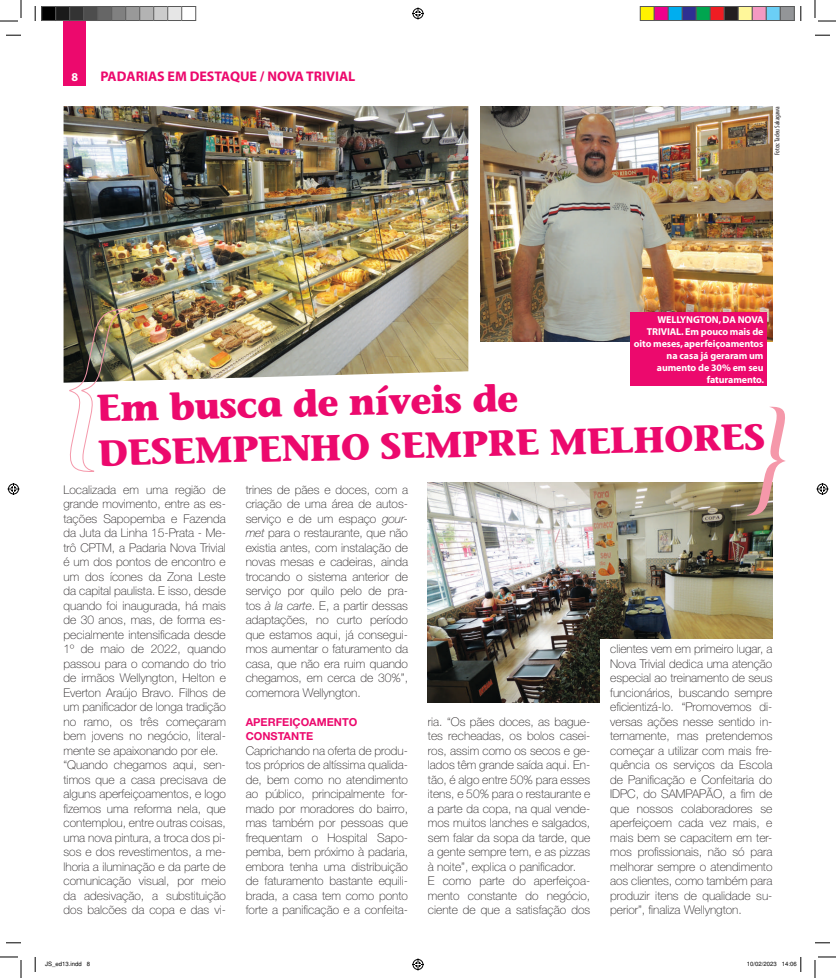
<style>
.page{position:relative;width:836px;height:978px;background:#fff}
.page>*{position:absolute;margin:0;border:0;box-sizing:border-box;transform-origin:0 0}
.t1{font:700 37.3px "Stone Informal";color:#ec096d}
.t2{font:700 36.3px "Stone Informal";color:#ec096d}
.t3{font:700 14px "Myriad";color:#ec096d}
.t4{font:100 12px/14.5px "Helvetica Neue";color:#231f20;text-align:justify}
.t5{font:700 12px "Myriad";color:#fff}
.t6{font:700 11px/14.5px "Helvetica Neue";color:#ec096d}
.t7{font:700 10px/12px "Myriad";letter-spacing:-.01em;color:#fff;text-align:right}
.t8{font:condensed 7px "Myriad";color:#231f20}
.t9{font:6px "Helvetica";color:#000}
.s1{font-style:italic}
</style>
<div class="page">
<img style="left:428px;top:482px;width:344px;height:220px">
<div style="left:600px;top:639px;width:182px;height:82px;background:#fff"></div>
<div style="left:64px;top:21px;width:22px;height:65px;background:#ec096d"></div>
<img style="left:64px;top:106px;width:404px;height:276px">
<img style="left:480px;top:106px;width:292px;height:235px">
<div style="left:630px;top:312px;width:137px;height:73px;background:#ec096d"></div>
<img style="left:67px;top:308px;width:61px;height:164px">
<svg style="left:747px;top:406px;width:39px;height:109px"></svg>
<svg style="left:6px;top:35px;width:15px;height:1px"></svg>
<svg style="left:815px;top:35px;width:15px;height:1px"></svg>
<svg style="left:6px;top:942px;width:15px;height:1px"></svg>
<svg style="left:815px;top:942px;width:15px;height:1px"></svg>
<svg style="left:35px;top:6px;width:1px;height:15px"></svg>
<svg style="left:35px;top:957px;width:1px;height:14px"></svg>
<svg style="left:800px;top:6px;width:1px;height:15px"></svg>
<svg style="left:0;top:0;width:22px;height:22px"></svg>
<svg style="left:0;top:956px;width:22px;height:21px"></svg>
<svg style="left:814px;top:0;width:22px;height:22px"></svg>
<svg style="left:814px;top:956px;width:22px;height:21px"></svg>
<svg style="left:412px;top:8px;width:12px;height:12px"></svg>
<svg style="left:412px;top:958px;width:12px;height:12px"></svg>
<svg style="left:8px;top:483px;width:12px;height:12px"></svg>
<svg style="left:816px;top:483px;width:12px;height:12px"></svg>
<div style="left:42px;top:6px;width:14px;height:14px;background:#000"></div>
<div style="left:41px;top:6px;width:15px;height:15px;border:1px solid #595959"></div>
<div style="left:56px;top:6px;width:14px;height:14px;background:#1a1a1a"></div>
<div style="left:55px;top:6px;width:15px;height:15px;border:1px solid #595959"></div>
<div style="left:70px;top:6px;width:14px;height:14px;background:#333"></div>
<div style="left:69px;top:6px;width:15px;height:15px;border:1px solid #595959"></div>
<div style="left:84px;top:6px;width:14px;height:14px;background:#4d4d4d"></div>
<div style="left:83px;top:6px;width:15px;height:15px;border:1px solid #595959"></div>
<div style="left:98px;top:6px;width:14px;height:14px;background:#666"></div>
<div style="left:97px;top:6px;width:15px;height:15px;border:1px solid #595959"></div>
<div style="left:112px;top:6px;width:14px;height:14px;background:#808080"></div>
<div style="left:111px;top:6px;width:15px;height:15px;border:1px solid #595959"></div>
<div style="left:126px;top:6px;width:14px;height:14px;background:#999"></div>
<div style="left:125px;top:6px;width:15px;height:15px;border:1px solid #595959"></div>
<div style="left:140px;top:6px;width:14px;height:14px;background:#b3b3b3"></div>
<div style="left:139px;top:6px;width:15px;height:15px;border:1px solid #595959"></div>
<div style="left:154px;top:6px;width:14px;height:14px;background:#ccc"></div>
<div style="left:153px;top:6px;width:15px;height:15px;border:1px solid #595959"></div>
<div style="left:168px;top:6px;width:14px;height:14px;background:#e6e6e6"></div>
<div style="left:167px;top:6px;width:15px;height:15px;border:1px solid #595959"></div>
<div style="left:181px;top:6px;width:15px;height:15px;border:1px solid #595959"></div>
<div style="left:640px;top:6px;width:14px;height:14px;background:#fff101"></div>
<div style="left:640px;top:6px;width:15px;height:15px;border:1px solid #595959"></div>
<div style="left:654px;top:6px;width:14px;height:14px;background:#ed028c"></div>
<div style="left:654px;top:6px;width:15px;height:15px;border:1px solid #595959"></div>
<div style="left:668px;top:6px;width:14px;height:14px;background:#00aeef"></div>
<div style="left:668px;top:6px;width:15px;height:15px;border:1px solid #595959"></div>
<div style="left:682px;top:6px;width:14px;height:14px;background:#2e3092"></div>
<div style="left:682px;top:6px;width:15px;height:15px;border:1px solid #595959"></div>
<div style="left:696px;top:6px;width:14px;height:14px;background:#00a54f"></div>
<div style="left:696px;top:6px;width:15px;height:15px;border:1px solid #595959"></div>
<div style="left:710px;top:6px;width:14px;height:14px;background:#ee1d23"></div>
<div style="left:710px;top:6px;width:15px;height:15px;border:1px solid #595959"></div>
<div style="left:724px;top:6px;width:14px;height:14px;background:#231f20"></div>
<div style="left:724px;top:6px;width:15px;height:15px;border:1px solid #595959"></div>
<div style="left:738px;top:6px;width:14px;height:14px;background:#fff79a"></div>
<div style="left:738px;top:6px;width:15px;height:15px;border:1px solid #595959"></div>
<div style="left:752px;top:6px;width:14px;height:14px;background:#f499c2"></div>
<div style="left:752px;top:6px;width:15px;height:15px;border:1px solid #595959"></div>
<div style="left:766px;top:6px;width:14px;height:14px;background:#6bcff6"></div>
<div style="left:766px;top:6px;width:15px;height:15px;border:1px solid #595959"></div>
<div style="left:780px;top:6px;width:14px;height:14px;background:#939598"></div>
<div style="left:780px;top:6px;width:15px;height:15px;border:1px solid #595959"></div>
<svg style="left:800px;top:957px;width:1px;height:14px"></svg>
<p class="t5" style="left:72px;top:70px;width:8px">8</p>
<p class="t3" style="left:100px;top:69px;width:256px">PADARIAS EM DESTAQUE / NOVA TRIVIAL</p>
<p class="t8" style="left:773px;top:155px;width:50px;rotate:-90deg">Fotos: Tadeu Sakagawa</p>
<p class="t7" style="left:634px;top:313px;width:132px">WELLYNGTON, DA NOVA<br>TRIVIAL. Em pouco mais de oito meses, aperfeiçoamentos na casa já geraram um aumento de 30% em seu faturamento.</p>
<h1 class="t1" style="left:96px;top:383px;width:423px;rotate:-1deg">Em busca de níveis de</h1>
<h2 class="t2" style="left:97px;top:427px;width:669px;rotate:-1deg">de sempenho sempre melhores</h2>
<p class="t4" style="left:64px;top:482px;width:164px;text-align:left">Localizada em uma região de grande movimento, entre as es&shy;tações Sapopemba e Fazenda da Juta da Linha 15-Prata - Me&shy;trô CPTM, a Padaria Nova Trivial é um dos pontos de encontro e um dos ícones da Zona Leste da capital paulista. E isso, desde quando foi inaugurada, há mais de 30 anos, mas, de forma es&shy;pecialmente intensificada desde<br>1º de maio de 2022, quando passou para o comando do trio de irmãos Wellyngton, Helton e<br>Everton Araújo Bravo. Filhos de um panificador de longa tradição no ramo, os três começaram bem jovens no negócio, literal&shy;mente se apaixonando por ele. “Quando chegamos aqui, sen&shy;timos que a casa precisava de alguns aperfeiçoamentos, e logo fizemos uma reforma nela, que contemplou, entre outras coisas, uma nova pintura, a troca dos pi&shy;sos e dos revestimentos, a me&shy;lhoria a iluminação e da parte de comunicação visual, por meio da adesivação, a substituição dos balcões da copa e das vi-</p>
<p class="t4" style="left:246px;top:482px;width:164px">trines de pães e doces, com a criação de uma área de autos&shy;serviço e de um espaço <span class="s1">gour&shy;met</span> para o restaurante, que não existia antes, com instalação de novas mesas e cadeiras, ainda trocando o sistema anterior de serviço por quilo pelo de pra&shy;tos <span class="s1">à la carte</span>. E, a partir dessas adaptações, no curto período que estamos aqui, já consegui&shy;mos aumentar o faturamento da casa, que não era ruim quando chegamos, em cerca de 30%”, comemora Wellyngton.</p>
<p class="t6" style="left:246px;top:714px;width:113px">APERFEIÇOAMENTO<br>CONSTANTE</p>
<p class="t4" style="left:246px;top:743px;width:164px">Caprichando na oferta de produ&shy;tos próprios de altíssima qualida&shy;de, bem como no atendimento ao público, principalmente for&shy;mado por moradores do bairro, mas também por pessoas que frequentam o Hospital Sapo&shy;pemba, bem próximo à padaria, embora tenha uma distribuição de faturamento bastante equili&shy;brada, a casa tem como ponto forte a panificação e a confeita-</p>
<p class="t4" style="left:428px;top:714px;width:164px;text-align:left">ria. “Os pães doces, as bague&shy;tes recheadas, os bolos casei&shy;ros, assim como os secos e ge&shy;lados têm grande saída aqui. En&shy;tão, é algo entre 50% para esses itens, e 50% para o restaurante e a parte da copa, na qual vende&shy;mos muitos lanches e salgados, sem falar da sopa da tarde, que a gente sempre tem, e as pizzas à noite”, explica o panificador.<br>E como parte do aperfeiçoa&shy;mento constante do negócio, ciente de que a satisfação dos</p>
<p class="t4" style="left:610px;top:641px;width:164px">clientes vem em primeiro lugar, a Nova Trivial dedica uma atenção especial ao treinamento de seus funcionários, buscando sempre eficientizá-lo. “Promovemos di&shy;versas ações nesse sentido in&shy;ternamente, mas pretendemos começar a utilizar com mais fre&shy;quência os serviços da Escola de Panificação e Confeitaria do IDPC, do SAMPAPÃO, a fim de que nossos colaboradores se aperfeiçoem cada vez mais, e mais bem se capacitem em ter&shy;mos profissionais, não só para melhorar sempre o atendimento aos clientes, como também para produzir itens de qualidade su&shy;perior”, finaliza Wellyngton.</p>
<p class="t9" style="left:45px;top:960px;width:47px">JS_ed13.indd 8</p>
<p class="t9" style="left:747px;top:960px;width:52px">10/02/2023 14:06</p>
</div>
